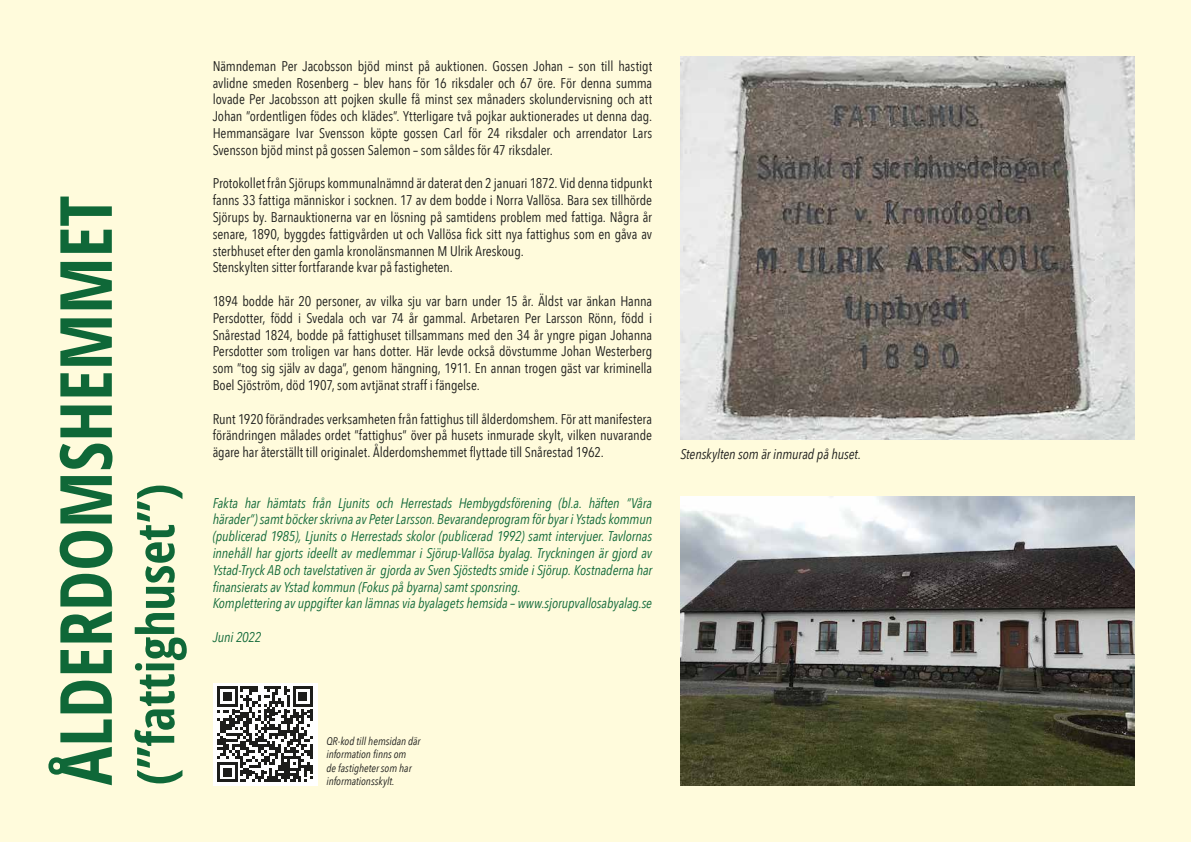
<style>
.page{position:relative;width:1191px;height:842px;background:#fffbdc}
.page>*{position:absolute;margin:0;border:0;box-sizing:border-box;transform-origin:0 0}
.t1{font:700 condensed 72px "Open Sans";color:#0f6838}
.t2{font:700 condensed 52px "Open Sans";color:#0f6838}
.t3{font:14px/16.8px "Avenir Next Condensed";letter-spacing:-.005em;color:#1d1d1b;text-align:justify}
.t4{font:italic 14px/16.8px "Avenir Next Condensed";letter-spacing:-.005em;color:#0f6838}
.t5{font:italic 14px "Avenir Next Condensed";letter-spacing:-.01em;color:#1d1d1b}
.t6{font:italic 11px/13.2px "Avenir Next Condensed";color:#1d1d1b}
</style>
<div class="page">
<img style="left:680px;top:57px;width:454px;height:382px">
<div style="left:213px;top:683px;width:104px;height:102px;background:#fff"></div>
<svg style="left:217px;top:686px;width:96px;height:96px"></svg>
<img style="left:680px;top:496px;width:454px;height:289px">
<h1 class="t1" style="left:35px;top:785px;width:591px;rotate:-90deg">ÅLDERDOMSHEMMET</h1>
<h2 class="t2" style="left:119px;top:785px;width:303px;rotate:-90deg">(”fattighuset”)</h2>
<p class="t3" style="left:213px;top:57px;width:441px">Nämndeman Per Jacobsson bjöd minst på auktionen. Gossen Johan – son till hastigt avlidne smeden Rosenberg – blev hans för 16 riksdaler och 67 öre. För denna summa lovade Per Jacobsson att pojken skulle få minst sex månaders skolundervisning och att Johan ”ordentligen födes och klädes”. Ytterligare två pojkar auktionerades ut denna dag.<br>Hemmansägare Ivar Svensson köpte gossen Carl för 24 riksdaler och arrendator Lars Svensson bjöd minst på gossen Salemon – som såldes för 47 riksdaler.</p>
<p class="t3" style="left:213px;top:174px;width:441px;text-align:left">Protokollet från Sjörups kommunalnämnd är daterat den 2 januari 1872. Vid denna tidpunkt fanns 33 fattiga människor i socknen. 17 av dem bodde i Norra Vallösa. Bara sex tillhörde Sjörups by. Barnauktionerna var en lösning på samtidens problem med fattiga. Några år senare, 1890, byggdes fattigvården ut och Vallösa fick sitt nya fattighus som en gåva av sterbhuset efter den gamla kronolänsmannen M Ulrik Areskoug.<br>Stenskylten sitter fortfarande kvar på fastigheten.</p>
<p class="t3" style="left:213px;top:292px;width:441px">1894 bodde här 20 personer, av vilka sju var barn under 15 år. Äldst var änkan Hanna Persdotter, född i Svedala och var 74 år gammal. Arbetaren Per Larsson Rönn, född i Snårestad 1824, bodde på fattighuset tillsammans med den 34 år yngre pigan Johanna Persdotter som troligen var hans dotter. Här levde också dövstumme Johan Westerberg som ”tog sig själv av daga”, genom hängning, 1911. En annan trogen gäst var kriminella Boel Sjöström, död 1907, som avtjänat straff i fängelse.</p>
<p class="t3" style="left:213px;top:410px;width:441px">Runt 1920 förändrades verksamheten från fattighus till ålderdomshem. För att manifestera förändringen målades ordet ”fattighus” över på husets inmurade skylt, vilken nuvarande ägare har återställt till originalet. Ålderdomshemmet flyttade till Snårestad 1962.</p>
<p class="t4" style="left:213px;top:494px;width:441px">Fakta har hämtats från Ljunits och Herrestads Hembygdsförening (bl.a. häften ”Våra härader”) samt böcker skrivna av Peter Larsson. Bevarandeprogram för byar i Ystads kommun (publicerad 1985), Ljunits o Herrestads skolor (publicerad 1992) samt intervjuer. Tavlornas innehåll har gjorts ideellt av medlemmar i Sjörup-Vallösa byalag. Tryckningen är gjord av Ystad-Tryck AB och tavelstativen är gjorda av Sven Sjöstedts smide i Sjörup. Kostnaderna har finansierats av Ystad kommun (Fokus på byarna) samt sponsring.<br>Komplettering av uppgifter kan lämnas via byalagets hemsida – www.sjorupvallosabyalag.se</p>
<p class="t4" style="left:213px;top:629px;width:50px">Juni 2022</p>
<p class="t6" style="left:326px;top:735px;width:96px">QR-kod till hemsidan där information finns om<br>de fastigheter som har informationsskylt.</p>
<p class="t5" style="left:680px;top:446px;width:182px">Stenskylten som är inmurad på huset.</p>
</div>
